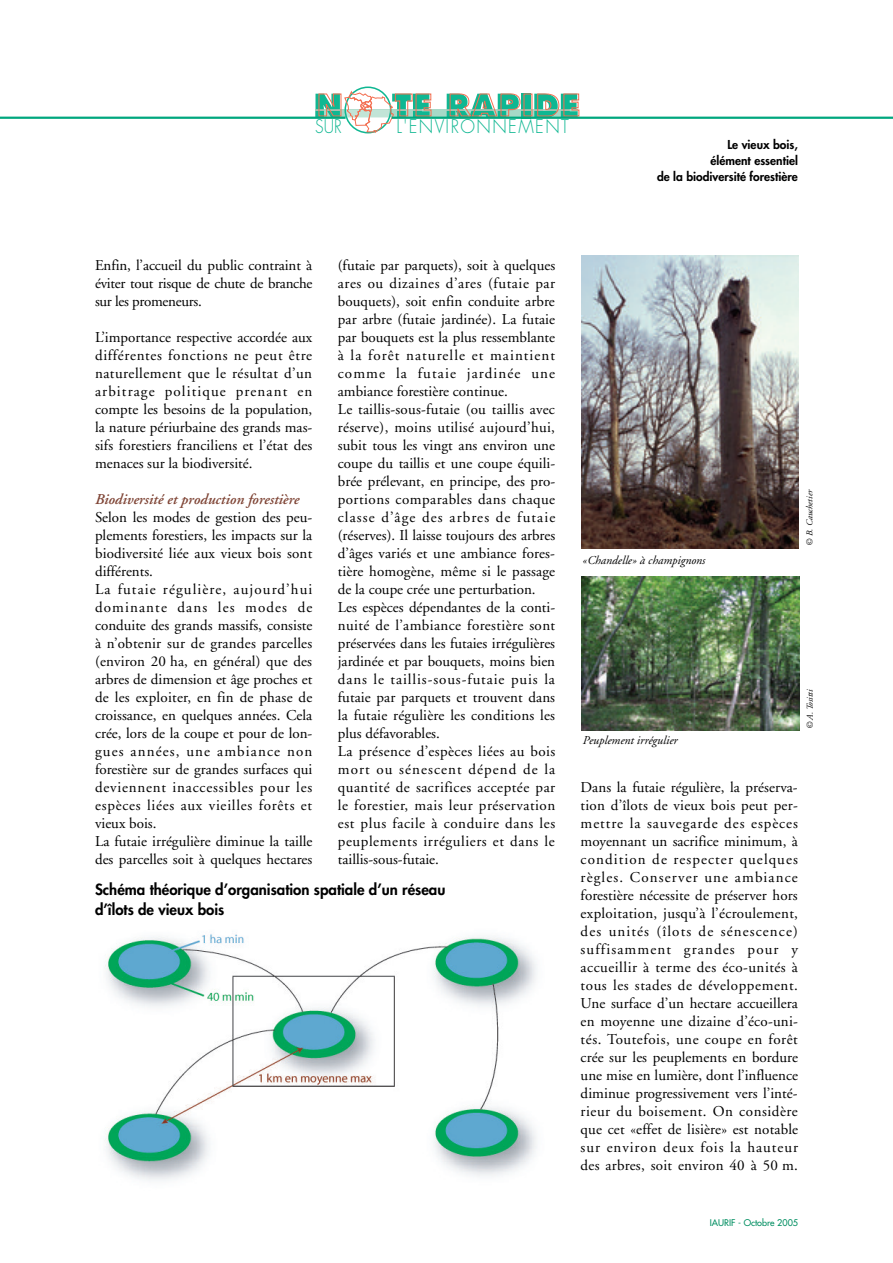
<style>
.page{position:relative;width:893px;height:1263px;background:#fff}
.page>*{position:absolute;margin:0;border:0;box-sizing:border-box;transform-origin:0 0}
.t1{font:300 18.3px "Futura";color:#0fb792;scale:.94 1}
.t2{font:300 18.3px "Futura";color:#0fb792;scale:.86 1}
.t3{font:15px/18px "Adobe Garamond";letter-spacing:.005em;color:#000;text-align:justify}
.t4{font:800 15px/20px "Futura";color:#000}
.t5{font:italic 600 15px "Adobe Garamond";color:#804637}
.t6{font:800 12px/16px "Futura";color:#000;text-align:right}
.t7{font:italic 12px "Adobe Garamond";color:#000}
.t8{font:italic 9px "Adobe Garamond";color:#000}
.t9{font:9px "Futura";color:#028f62}
</style>
<div class="page">
<svg style="left:315px;top:109px;width:263px;height:8px"></svg>
<svg style="left:521px;top:94px;width:9px;height:23px"></svg>
<div style="left:344px;top:87px;width:47px;height:46px;border:2px solid #0fb792;border-radius:50%"></div>
<svg style="left:447px;top:94px;width:73px;height:23px"></svg>
<svg style="left:534px;top:94px;width:45px;height:23px"></svg>
<svg style="left:315px;top:91px;width:116px;height:42px"></svg>
<hr style="left:392px;top:117px;width:501px;height:2px;background:#00a77e">
<hr style="left:0;top:117px;width:346px;height:2px;background:#00a77e">
<img style="left:581px;top:255px;width:218px;height:293px">
<img style="left:581px;top:577px;width:219px;height:153px">
<img style="left:105px;top:934px;width:432px;height:247px">
<p class="t2" style="left:315px;top:117px;width:32px">SUR</p>
<p class="t1" style="left:396px;top:117px;width:185px">L'ENVIRONNEMENT</p>
<p class="t6" style="left:657px;top:138px;width:142px">Le vieux bois,<br>élément essentiel<br>de la biodiversité forestière</p>
<p class="t3" style="left:95px;top:258px;width:219px">Enfin, l’accueil du public contraint à éviter tout risque de chute de branche sur les promeneurs.</p>
<p class="t3" style="left:95px;top:330px;width:219px">L’importance respective accordée aux différentes fonctions ne peut être naturellement que le résultat d’un arbitrage politique prenant en compte les besoins de la population, la nature périurbaine des grands mas&shy;sifs forestiers franciliens et l’état des menaces sur la biodiversité.</p>
<p class="t5" style="left:95px;top:493px;width:206px">Biodiversité et production forestière</p>
<p class="t3" style="left:95px;top:510px;width:219px;text-align:left">Selon les modes de gestion des peu&shy;plements forestiers, les impacts sur la biodiversité liée aux vieux bois sont différents.<br>La futaie régulière, aujourd’hui dominante dans les modes de conduite des grands massifs, consiste à n’obtenir sur de grandes parcelles (environ 20 ha, en général) que des arbres de dimension et âge proches et de les exploiter, en fin de phase de croissance, en quelques années. Cela crée, lors de la coupe et pour de lon&shy;gues années, une ambiance non forestière sur de grandes surfaces qui deviennent inaccessibles pour les espèces liées aux vieilles forêts et vieux bois.<br>La futaie irrégulière diminue la taille des parcelles soit à quelques hectares</p>
<p class="t3" style="left:338px;top:258px;width:219px;text-align:left">(futaie par parquets), soit à quelques ares ou dizaines d’ares (futaie par bouquets), soit enfin conduite arbre par arbre (futaie jardinée). La futaie par bouquets est la plus ressemblante à la forêt naturelle et maintient comme la futaie jardinée une ambiance forestière continue.<br>Le taillis-sous-futaie (ou taillis avec réserve), moins utilisé aujourd’hui, subit tous les vingt ans environ une coupe du taillis et une coupe équili&shy;brée prélevant, en principe, des pro&shy;portions comparables dans chaque classe d’âge des arbres de futaie (réserves). Il laisse toujours des arbres d’âges variés et une ambiance fores&shy;tière homogène, même si le passage de la coupe crée une perturbation.<br>Les espèces dépendantes de la conti&shy;nuité de l’ambiance forestière sont préservées dans les futaies irrégulières jardinée et par bouquets, moins bien dans le taillis-sous-futaie puis la futaie par parquets et trouvent dans la futaie régulière les conditions les plus défavorables.<br>La présence d’espèces liées au bois mort ou sénescent dépend de la quantité de sacrifices acceptée par le forestier, mais leur préservation est plus facile à conduire dans les peuplements irréguliers et dans le taillis-sous-futaie.</p>
<p class="t4" style="left:95px;top:881px;width:352px">Schéma théorique d’organisation spatiale d’un réseau d’îlots de vieux bois</p>
<p class="t7" style="left:583px;top:555px;width:124px">«Chandelle» à champignons</p>
<p class="t7" style="left:583px;top:735px;width:96px">Peuplement irrégulier</p>
<p class="t8" style="left:806px;top:546px;width:57px;rotate:-90deg">© B. Cauchetier</p>
<p class="t8" style="left:806px;top:729px;width:42px;rotate:-90deg">© A. Tositti</p>
<p class="t3" style="left:581px;top:780px;width:219px">Dans la futaie régulière, la préserva&shy;tion d’îlots de vieux bois peut per&shy;mettre la sauvegarde des espèces moyennant un sacrifice minimum, à condition de respecter quelques règles. Conserver une ambiance forestière nécessite de préserver hors exploitation, jusqu’à l’écroulement, des unités (îlots de sénescence) suffisamment grandes pour y accueillir à terme des éco-unités à tous les stades de développement.<br>Une surface d’un hectare accueillera en moyenne une dizaine d’éco-uni&shy;tés. Toutefois, une coupe en forêt crée sur les peuplements en bordure une mise en lumière, dont l’influence diminue progressivement vers l’inté&shy;rieur du boisement. On considère que cet «effet de lisière» est notable sur environ deux fois la hauteur des arbres, soit environ 40 à 50 m.</p>
<p class="t9" style="left:710px;top:1218px;width:90px">IAURIF - Octobre 2005</p>
</div>
